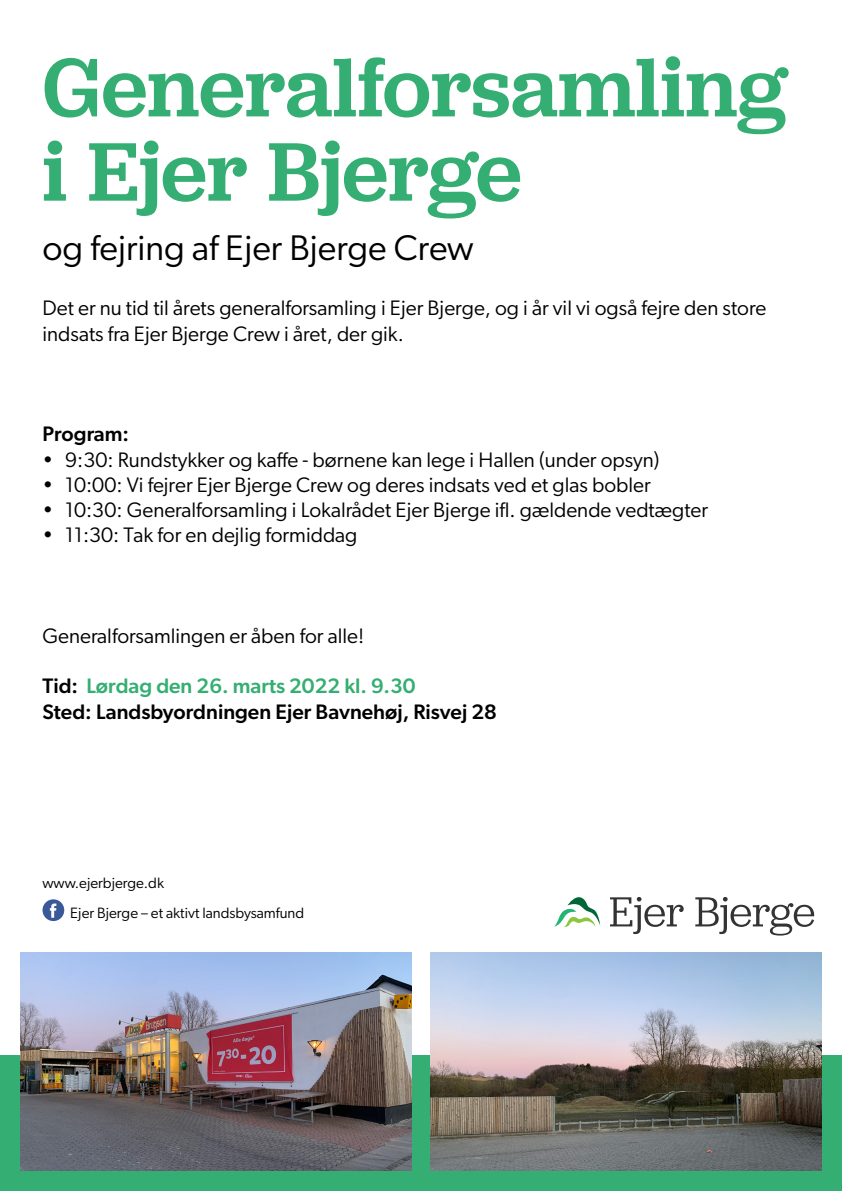
<style>
.page{position:relative;width:842px;height:1191px;background:#fff}
.page>*{position:absolute;margin:0;border:0;box-sizing:border-box;transform-origin:0 0}
.t1{font:500 86.4px/84.2px "Jubilat";color:#34ae72}
.t2{font:35.7px "Gibson";color:#000}
.t3{font:21px/25.2px "Gibson";color:#000}
.t4{font:500 21px/25.2px "Gibson";color:#000}
.t5{font:15px/30.2px "Gibson";color:#000}
.s1{color:#34ae72}
</style>
<div class="page">
<div style="left:0;top:1055px;width:842px;height:136px;background:#34ae72"></div>
<div style="left:43px;top:899px;width:21px;height:22px;background:#3b5998;border-radius:50%"></div>
<svg style="left:50px;top:903px;width:6px;height:14px"></svg>
<svg style="left:554px;top:897px;width:46px;height:30px"></svg>
<svg style="left:610px;top:897px;width:74px;height:37px"></svg>
<svg style="left:695px;top:897px;width:119px;height:38px"></svg>
<img style="left:430px;top:952px;width:391px;height:218px">
<img style="left:20px;top:952px;width:392px;height:218px">
<h1 class="t1" style="left:43px;top:43px;width:745px">Generalforsamling i Ejer Bjerge</h1>
<h2 class="t2" style="left:43px;top:226px;width:433px">og fejring af Ejer Bjerge Crew</h2>
<p class="t3" style="left:43px;top:295px;width:725px">Det er nu tid til årets generalforsamling i Ejer Bjerge, og i år vil vi også fejre den store indsats fra Ejer Bjerge Crew i året, der gik.</p>
<p class="t4" style="left:43px;top:421px;width:88px">Program:</p>
<p class="t3" style="left:43px;top:446px;width:618px">• 9:30: Rundstykker og kaffe - børnene kan lege i Hallen (under opsyn)</p>
<p class="t3" style="left:43px;top:471px;width:610px">• 10:00: Vi fejrer Ejer Bjerge Crew og deres indsats ved et glas bobler</p>
<p class="t3" style="left:43px;top:497px;width:667px">• 10:30: Generalforsamling i Lokalrådet Ejer Bjerge ifl. gældende vedtægter</p>
<p class="t3" style="left:43px;top:522px;width:316px">• 11:30: Tak for en dejlig formiddag</p>
<p class="t3" style="left:43px;top:623px;width:323px">Generalforsamlingen er åben for alle!</p>
<p class="t4" style="left:43px;top:673px;width:456px">Tid: <span class="s1">Lørdag den 26. marts 2022 kl. 9.30<br></span>Sted: Landsbyordningen Ejer Bavnehøj, Risvej 28</p>
<p class="t5" style="left:70px;top:867px;width:235px;text-indent:-28px">www.ejerbjerge.dk<br>Ejer Bjerge – et aktivt landsbysamfund</p>
</div>
